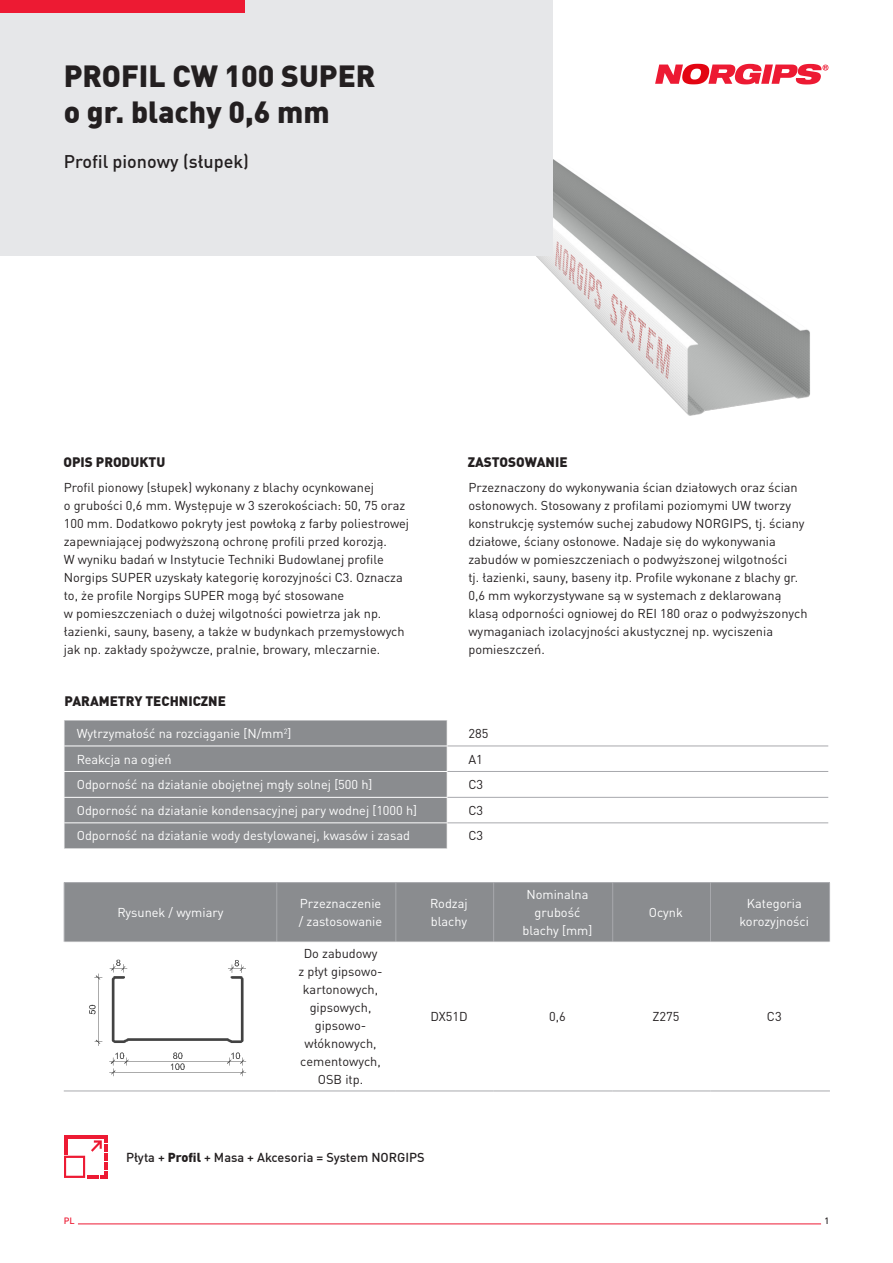
<style>
.page{position:relative;width:893px;height:1263px;background:#fff}
.page>*{position:absolute;margin:0;border:0;box-sizing:border-box;transform-origin:0 0}
.t1{font:900 30px/36px "DIN Offc Pro";color:#231f20}
.t2{font:500 18px "DIN Offc Pro";color:#231f20}
.header_2{font:900 13.5px "DIN Offc Pro";color:#231f20}
.txt_bullet{font:12.75px/18px "DIN Pro";color:#231f20;text-align:center}
.txt{font:12.75px/18px "DIN Pro";color:#231f20}
.t3{font:12.75px/18px "DIN Pro";color:#fff}
.t4{font:500 12.75px "DIN Offc Pro";color:#231f20}
.t5{font:500 9px "DIN Offc Pro";color:#ed1a33}
.t6{font:500 9px "DIN Offc Pro";color:#231f20}
.s1{font-weight:900}
</style>
<div class="page">
<img style="left:451px;top:159px;width:359px;height:257px">
<div style="left:0;top:0;width:553px;height:255px;background:#e6e7e9"></div>
<div style="left:0;top:0;width:244px;height:13px;background:#ed1a33"></div>
<svg style="left:655px;top:64px;width:173px;height:20px"></svg>
<hr style="left:78px;top:1223px;width:743px;height:1px;background:#ed1a33">
<svg style="left:64px;top:1135px;width:43px;height:44px"></svg>
<div style="left:65px;top:720px;width:382px;height:128px;background:#8a8c8f"></div>
<hr style="left:64px;top:745px;width:384px;height:1px;background:#fff">
<hr style="left:64px;top:771px;width:384px;height:1px;background:#fff">
<hr style="left:64px;top:797px;width:384px;height:1px;background:#fff">
<hr style="left:64px;top:822px;width:384px;height:1px;background:#fff">
<svg style="left:64px;top:720px;width:1px;height:128px"></svg>
<hr style="left:448px;top:745px;width:380px;height:1px;background:#a8a9ad">
<hr style="left:448px;top:771px;width:380px;height:1px;background:#a8a9ad">
<hr style="left:448px;top:797px;width:380px;height:1px;background:#a8a9ad">
<hr style="left:448px;top:822px;width:380px;height:1px;background:#a8a9ad">
<div style="left:65px;top:883px;width:764px;height:59px;background:#8a8c8f"></div>
<hr style="left:64px;top:882px;width:213px;height:1px;background:#a8a9ad">
<hr style="left:64px;top:883px;width:1px;height:59px;background:#a8a9ad">
<hr style="left:277px;top:882px;width:119px;height:1px;background:#a8a9ad">
<hr style="left:276px;top:883px;width:1px;height:59px;background:#a8a9ad">
<hr style="left:396px;top:882px;width:98px;height:1px;background:#a8a9ad">
<hr style="left:395px;top:883px;width:1px;height:59px;background:#a8a9ad">
<hr style="left:494px;top:882px;width:119px;height:1px;background:#a8a9ad">
<hr style="left:493px;top:883px;width:1px;height:59px;background:#a8a9ad">
<hr style="left:613px;top:882px;width:97px;height:1px;background:#a8a9ad">
<hr style="left:612px;top:883px;width:1px;height:59px;background:#a8a9ad">
<hr style="left:710px;top:882px;width:120px;height:1px;background:#a8a9ad">
<hr style="left:710px;top:883px;width:1px;height:59px;background:#a8a9ad">
<hr style="left:829px;top:883px;width:1px;height:59px;background:#a8a9ad">
<hr style="left:64px;top:1090px;width:213px;height:1px;background:#a8a9ad">
<hr style="left:277px;top:1090px;width:119px;height:1px;background:#a8a9ad">
<hr style="left:396px;top:1090px;width:98px;height:1px;background:#a8a9ad">
<hr style="left:494px;top:1090px;width:119px;height:1px;background:#a8a9ad">
<hr style="left:613px;top:1090px;width:97px;height:1px;background:#a8a9ad">
<hr style="left:710px;top:1090px;width:120px;height:1px;background:#a8a9ad">
<img style="left:89px;top:959px;width:158px;height:118px">
<p class="t1" style="left:64px;top:56px;width:313px">PROFIL CW 100 SUPER o gr. blachy 0,6 mm</p>
<p class="t2" style="left:64px;top:147px;width:187px">Profil pionowy (słupek)</p>
<p class="header_2" style="left:63px;top:451px;width:103px">OPIS PRODUKTU</p>
<p class="header_2" style="left:468px;top:451px;width:101px">ZASTOSOWANIE</p>
<p class="txt_bullet" style="left:64px;top:477px;width:347px;text-align:left">Profil pionowy (słupek) wykonany z blachy ocynkowanej<br>o grubości 0,6 mm. Występuje w 3 szerokościach: 50, 75 oraz 100 mm. Dodatkowo pokryty jest powłoką z farby poliestrowej zapewniającej podwyższoną ochronę profili przed korozją.<br>W wyniku badań w Instytucie Techniki Budowlanej profile Norgips SUPER uzyskały kategorię korozyjności C3. Oznacza to, że profile Norgips SUPER mogą być stosowane<br>w pomieszczeniach o dużej wilgotności powietrza jak np. łazienki, sauny, baseny, a także w budynkach przemysłowych jak np. zakłady spożywcze, pralnie, browary, mleczarnie.</p>
<p class="header_2" style="left:65px;top:690px;width:163px">PARAMETRY TECHNICZNE</p>
<p class="txt" style="left:468px;top:477px;width:341px">Przeznaczony do wykonywania ścian działowych oraz ścian osłonowych. Stosowany z profilami poziomymi UW tworzy konstrukcję systemów suchej zabudowy NORGIPS, tj. ściany działowe, ściany osłonowe. Nadaje się do wykonywania zabudów w pomieszczeniach o podwyższonej wilgotności<br>tj. łazienki, sauny, baseny itp. Profile wykonane z blachy gr.<br>0,6 mm wykorzystywane są w systemach z deklarowaną klasą odporności ogniowej do REI 180 oraz o podwyższonych wymaganiach izolacyjności akustycznej np. wyciszenia pomieszczeń.</p>
<p class="t3" style="left:77px;top:724px;width:216px">Wytrzymałość na rozciąganie [N/mm<sup>2</sup>]</p>
<p class="txt_bullet" style="left:468px;top:724px;width:21px">285</p>
<p class="t3" style="left:77px;top:749px;width:97px">Reakcja na ogień</p>
<p class="txt_bullet" style="left:468px;top:749px;width:16px">A1</p>
<p class="t3" style="left:77px;top:775px;width:297px">Odporność na działanie obojętnej mgły solnej [500 h]</p>
<p class="txt_bullet" style="left:468px;top:775px;width:16px">C3</p>
<p class="t3" style="left:77px;top:800px;width:342px">Odporność na działanie kondensacyjnej pary wodnej [1000 h]</p>
<p class="txt_bullet" style="left:468px;top:800px;width:16px">C3</p>
<p class="t3" style="left:77px;top:826px;width:335px">Odporność na działanie wody destylowanej, kwasów i zasad</p>
<p class="txt_bullet" style="left:468px;top:826px;width:16px">C3</p>
<p class="t3" style="left:117px;top:903px;width:108px">Rysunek / wymiary</p>
<p class="t3" style="left:299px;top:894px;width:85px">Przeznaczenie / zastosowanie</p>
<p class="t3" style="left:430px;top:894px;width:39px">Rodzaj blachy</p>
<p class="t3" style="left:526px;top:885px;width:64px">Nominalna</p>
<p class="t3" style="left:522px;top:903px;width:71px;text-align:center">grubość blachy [mm]</p>
<p class="t3" style="left:649px;top:903px;width:36px">Ocynk</p>
<p class="t3" style="left:747px;top:894px;width:56px">Kategoria</p>
<p class="t3" style="left:740px;top:912px;width:71px">korozyjności</p>
<p class="txt_bullet" style="left:298px;top:944px;width:86px">Do zabudowy<br>z płyt gipsowo&shy;kartonowych, gipsowych, gipsowo&shy;włóknowych, cementowych,<br>OSB itp.</p>
<p class="txt_bullet" style="left:430px;top:1007px;width:39px">DX51D</p>
<p class="txt_bullet" style="left:549px;top:1007px;width:18px">0,6</p>
<p class="txt_bullet" style="left:652px;top:1007px;width:29px">Z275</p>
<p class="txt_bullet" style="left:767px;top:1007px;width:16px">C3</p>
<p class="t4" style="left:126px;top:1147px;width:300px">Płyta + <span class="s1">Profil</span> + Masa + Akcesoria = System NORGIPS</p>
<p class="t5" style="left:64px;top:1214px;width:12px">PL</p>
<p class="t6" style="left:824px;top:1214px;width:6px">1</p>
</div>
